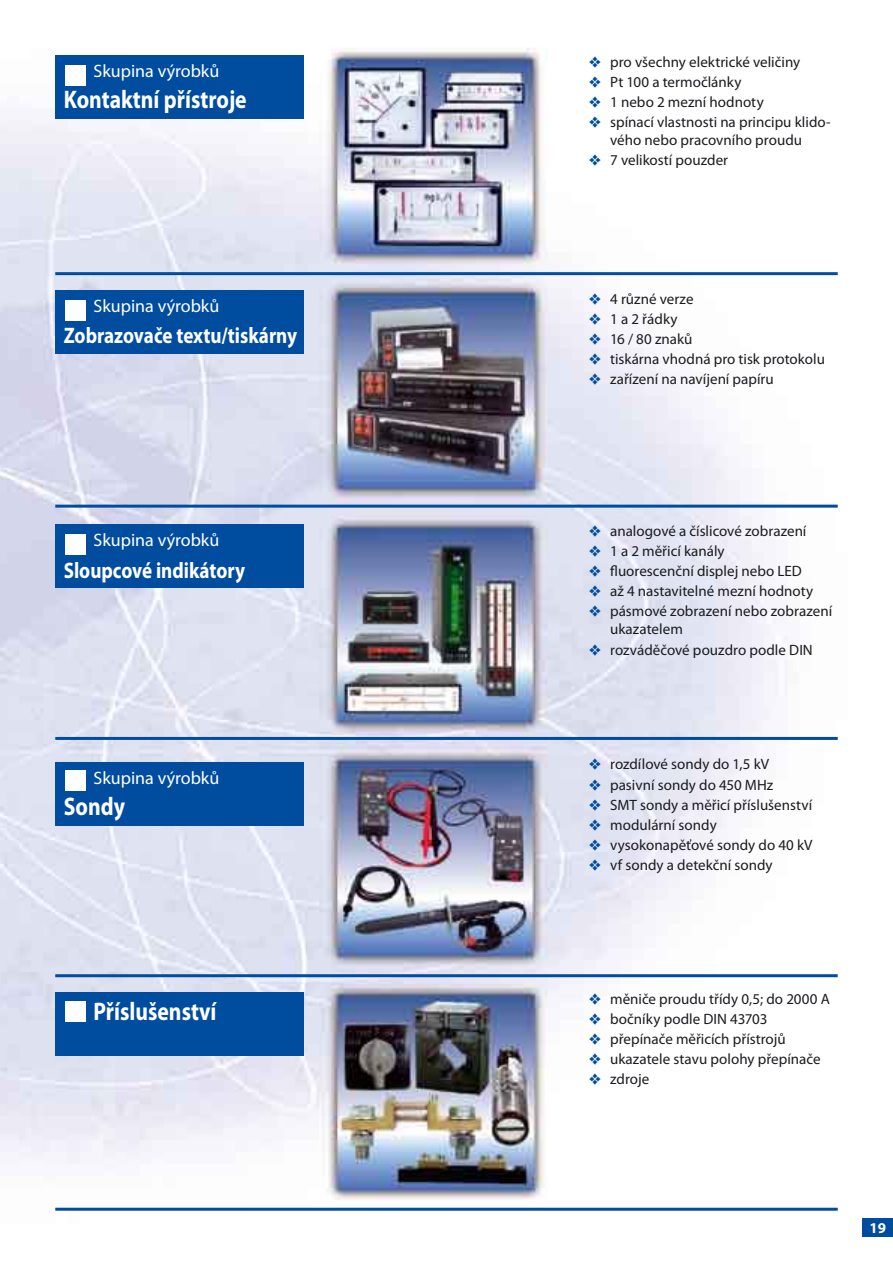
<style>
.page{position:relative;width:893px;height:1263px;background:#fff}
.page>*{position:absolute;margin:0;border:0;box-sizing:border-box;transform-origin:0 0}
.t1{font:700 25.5px "Myriad Pro";color:#fff;scale:.85 1}
.t2{font:700 22.5px "Myriad Pro";color:#fff;scale:.85 1}
.t3{font:18px "Myriad Pro";color:#fff}
.t4{font:15px/18px "Myriad Pro";color:#1b1c20}
.t5{font:700 15px "Myriad Pro";color:#fff}
.s1{color:#004d9f}
</style>
<div class="page">
<img style="left:0;top:48px;width:893px;height:1189px">
<div style="left:862px;top:1218px;width:31px;height:18px;background:#004d9f"></div>
<hr style="left:55px;top:1208px;width:783px;height:3px;background:#004d9f">
<hr style="left:55px;top:505px;width:783px;height:3px;background:#004d9f">
<div style="left:55px;top:290px;width:249px;height:63px;background:#004d9f"></div>
<div style="left:65px;top:300px;width:21px;height:20px;background:#fff"></div>
<hr style="left:55px;top:737px;width:783px;height:3px;background:#004d9f">
<div style="left:55px;top:524px;width:249px;height:63px;background:#004d9f"></div>
<div style="left:65px;top:534px;width:21px;height:20px;background:#fff"></div>
<hr style="left:55px;top:974px;width:783px;height:3px;background:#004d9f">
<div style="left:55px;top:762px;width:249px;height:63px;background:#004d9f"></div>
<div style="left:65px;top:770px;width:21px;height:21px;background:#fff"></div>
<div style="left:55px;top:992px;width:249px;height:63px;background:#004d9f"></div>
<div style="left:65px;top:1001px;width:21px;height:20px;background:#fff"></div>
<hr style="left:55px;top:272px;width:783px;height:3px;background:#004d9f">
<div style="left:55px;top:55px;width:249px;height:63px;background:#004d9f"></div>
<div style="left:65px;top:66px;width:21px;height:20px;background:#fff"></div>
<p class="t3" style="left:94px;top:61px;width:127px">Skupina výrobků</p>
<h1 class="t1" style="left:64px;top:85px;width:217px">Kontaktní přístroje</h1>
<p class="t3" style="left:94px;top:297px;width:127px">Skupina výrobků</p>
<h2 class="t2" style="left:64px;top:323px;width:276px">Zobrazovače textu/tiskárny</h2>
<p class="t3" style="left:94px;top:531px;width:127px">Skupina výrobků</p>
<h2 class="t2" style="left:64px;top:557px;width:215px">Sloupcové indikátory</h2>
<p class="t3" style="left:94px;top:768px;width:127px">Skupina výrobků</p>
<h1 class="t1" style="left:64px;top:792px;width:74px">Sondy</h1>
<h1 class="t1" style="left:94px;top:997px;width:146px">Příslušenství</h1>
<p class="t4" style="left:589px;top:53px;width:213px"><span class="s1">❖</span> pro všechny elektrické veličiny</p>
<p class="t4" style="left:589px;top:73px;width:154px"><span class="s1">❖</span> Pt 100 a termočlánky</p>
<p class="t4" style="left:589px;top:93px;width:176px"><span class="s1">❖</span> 1 nebo 2 mezní hodnoty</p>
<p class="t4" style="left:589px;top:113px;width:243px;text-align:center"><span class="s1">❖</span> spínací vlastnosti na principu klido&shy;vého nebo pracovního proudu</p>
<p class="t4" style="left:589px;top:151px;width:141px"><span class="s1">❖</span> 7 velikostí pouzder</p>
<p class="t4" style="left:589px;top:290px;width:106px"><span class="s1">❖</span> 4 různé verze</p>
<p class="t4" style="left:589px;top:310px;width:90px"><span class="s1">❖</span> 1 a 2 řádky</p>
<p class="t4" style="left:589px;top:330px;width:105px"><span class="s1">❖</span> 16 / 80 znaků</p>
<p class="t4" style="left:589px;top:350px;width:238px"><span class="s1">❖</span> tiskárna vhodná pro tisk protokolu</p>
<p class="t4" style="left:589px;top:371px;width:186px"><span class="s1">❖</span> zařízení na navíjení papíru</p>
<p class="t4" style="left:589px;top:522px;width:219px"><span class="s1">❖</span> analogové a číslicové zobrazení</p>
<p class="t4" style="left:589px;top:542px;width:137px"><span class="s1">❖</span> 1 a 2 měřicí kanály</p>
<p class="t4" style="left:589px;top:562px;width:214px"><span class="s1">❖</span> fluorescenční displej nebo LED</p>
<p class="t4" style="left:589px;top:582px;width:226px"><span class="s1">❖</span> až 4 nastavitelné mezní hodnoty</p>
<p class="t4" style="left:610px;top:603px;width:224px;text-indent:-21px"><span class="s1">❖</span> pásmové zobrazení nebo zobrazení ukazatelem</p>
<p class="t4" style="left:589px;top:641px;width:225px"><span class="s1">❖</span> rozváděčové pouzdro podle DIN</p>
<p class="t4" style="left:589px;top:756px;width:182px"><span class="s1">❖</span> rozdílové sondy do 1,5 kV</p>
<p class="t4" style="left:589px;top:776px;width:186px"><span class="s1">❖</span> pasivní sondy do 450 MHz</p>
<p class="t4" style="left:589px;top:796px;width:225px"><span class="s1">❖</span> SMT sondy a měřicí příslušenství</p>
<p class="t4" style="left:589px;top:816px;width:129px"><span class="s1">❖</span> modulární sondy</p>
<p class="t4" style="left:589px;top:836px;width:225px"><span class="s1">❖</span> vysokonapěťové sondy do 40 kV</p>
<p class="t4" style="left:589px;top:856px;width:185px"><span class="s1">❖</span> vf sondy a detekční sondy</p>
<p class="t4" style="left:589px;top:990px;width:242px"><span class="s1">❖</span> měniče proudu třídy 0,5; do 2000 A</p>
<p class="t4" style="left:589px;top:1010px;width:180px"><span class="s1">❖</span> bočníky podle DIN 43703</p>
<p class="t4" style="left:589px;top:1030px;width:198px"><span class="s1">❖</span> přepínače měřicích přístrojů</p>
<p class="t4" style="left:589px;top:1050px;width:233px"><span class="s1">❖</span> ukazatele stavu polohy přepínače</p>
<p class="t4" style="left:589px;top:1070px;width:62px"><span class="s1">❖</span> zdroje</p>
<p class="t5" style="left:869px;top:1220px;width:18px">19</p>
</div>
